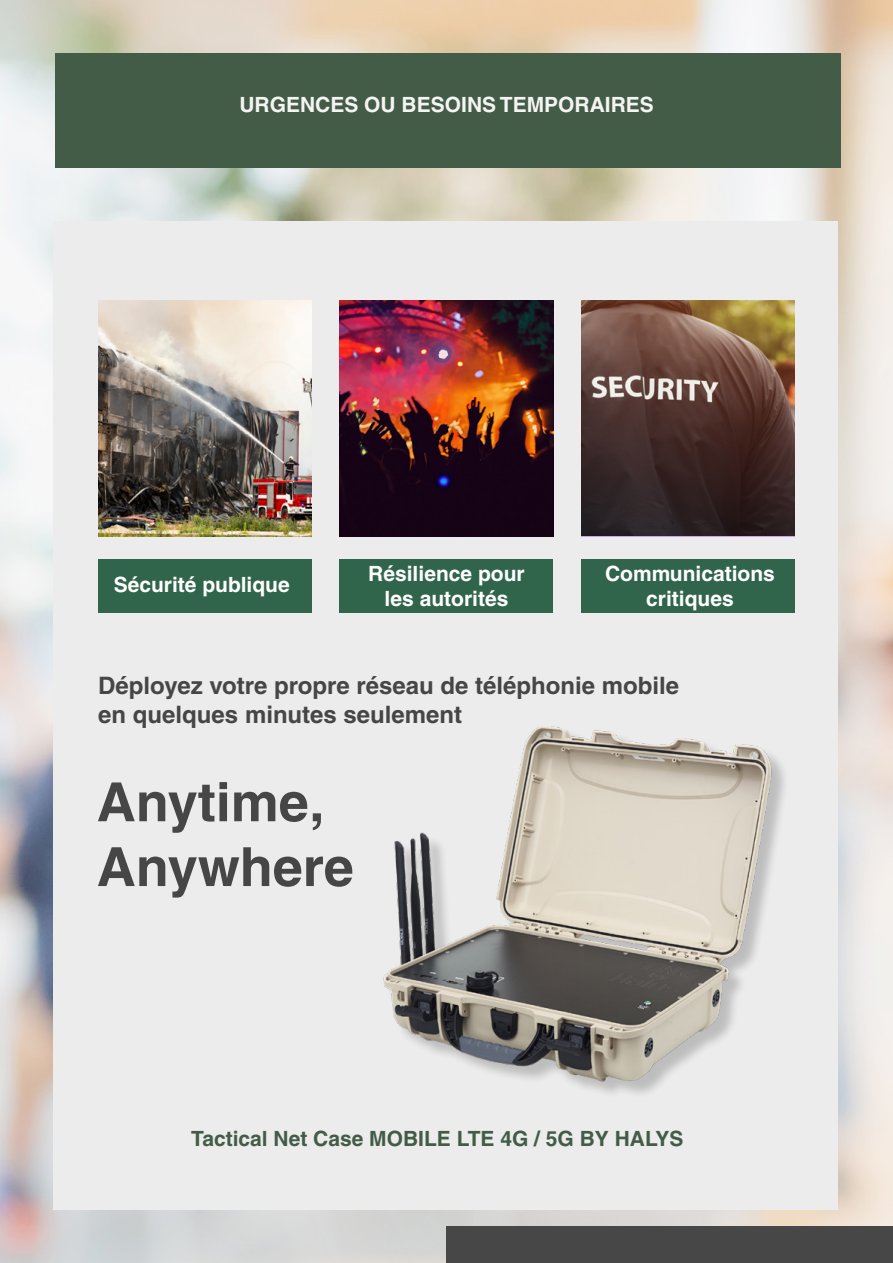
<style>
.page{position:relative;width:893px;height:1263px;background:#fff}
.page>*{position:absolute;margin:0;border:0;box-sizing:border-box;transform-origin:0 0}
.t1{font:700 54px/64.8px "Helvetica";color:#464646}
.t2{font:700 24px/28.8px "Helvetica";color:#464646}
.t3{font:700 21px/25.2px "Helvetica";color:#fefefe;text-align:center}
.t4{font:700 21px "Helvetica";color:#435c47}
.t5{font:700 21px "Helvetica";color:#f5f4f3}
</style>
<div class="page">
<img style="left:0;top:0;width:893px;height:1263px">
<div style="left:55px;top:54px;width:785px;height:114px;background:#435c47"></div>
<div style="left:53px;top:221px;width:785px;height:989px;background:#ececec"></div>
<div style="left:446px;top:1226px;width:447px;height:37px;background:#484748"></div>
<img style="left:383px;top:726px;width:402px;height:368px">
<img style="left:98px;top:300px;width:214px;height:236px">
<div style="left:98px;top:559px;width:214px;height:53px;background:#31654b"></div>
<div style="left:340px;top:559px;width:213px;height:53px;background:#31654b"></div>
<div style="left:581px;top:559px;width:214px;height:53px;background:#31654b"></div>
<img style="left:340px;top:300px;width:213px;height:236px">
<img style="left:581px;top:300px;width:214px;height:236px">
<p class="t5" style="left:239px;top:91px;width:416px">URGENCES OU BESOINS TEMPORAIRES</p>
<p class="t3" style="left:114px;top:572px;width:177px">Sécurité publique</p>
<p class="t3" style="left:368px;top:560px;width:158px">Résilience pour les autorités</p>
<p class="t3" style="left:605px;top:560px;width:171px">Communications critiques</p>
<p class="t2" style="left:98px;top:671px;width:582px">Déployez votre propre réseau de téléphonie mobile en quelques minutes seulement</p>
<h1 class="t1" style="left:97px;top:769px;width:258px">Anytime,<br>Anywhere</h1>
<p class="t4" style="left:191px;top:1126px;width:494px">Tactical Net Case MOBILE LTE 4G / 5G BY HALYS</p>
</div>
